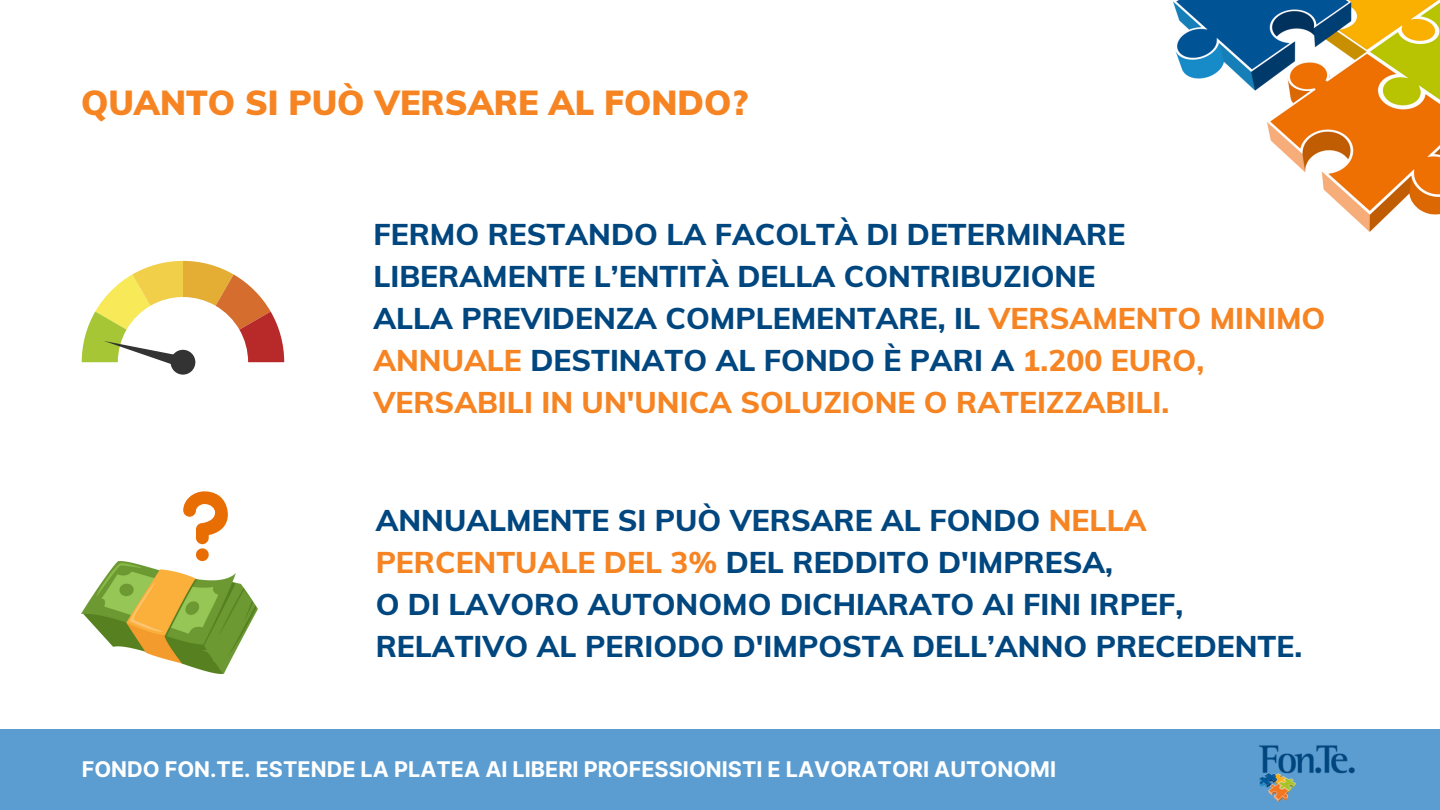
<style>
.page{position:relative;width:1440px;height:810px;background:#fff}
.page>*{position:absolute;margin:0;border:0;box-sizing:border-box;transform-origin:0 0}
.t1{font:900 34px "Muli";color:#f68422}
.t2{font:800 30px/42px "Muli";color:#00467f}
.t3{font:800 30px/42px "Muli";color:#f68422}
.t4{font:700 21.6px "Inter";color:#fff}
.s1{color:#00467f}
.s2{color:#f68422}
</style>
<div class="page">
<div style="left:0;top:729px;width:1440px;height:81px;background:#5c9dd1"></div>
<img style="left:1259px;top:745px;width:96px;height:57px">
<div style="left:1296px;top:776px;width:61px;height:27px;background:#5c9dd1"></div>
<img style="left:1174px;top:0;width:266px;height:231px">
<img style="left:81px;top:561px;width:176px;height:113px">
<svg style="left:183px;top:491px;width:45px;height:70px"></svg>
<svg style="left:82px;top:261px;width:202px;height:107px"></svg>
<div style="left:171px;top:350px;width:24px;height:25px;background:#333;border-radius:50%"></div>
<p class="t1" style="left:81px;top:80px;width:668px">QUANTO SI PUÒ VERSARE AL FONDO?</p>
<p class="t2" style="left:373px;top:213px;width:753px">FERMO RESTANDO LA FACOLTÀ DI DETERMINARE</p>
<p class="t2" style="left:373px;top:255px;width:723px">LIBERAMENTE L’ENTITÀ DELLA CONTRIBUZIONE</p>
<p class="t3" style="left:373px;top:297px;width:954px"><span class="s1">ALLA PREVIDENZA COMPLEMENTARE, IL</span> VERSAMENTO MINIMO<br>ANNUALE <span class="s1">DESTINATO AL FONDO È PARI A</span> 1.200 EURO,<br>VERSABILI IN UN'UNICA SOLUZIONE O RATEIZZABILI.</p>
<p class="t2" style="left:376px;top:498px;width:772px">ANNUALMENTE SI PUÒ VERSARE AL FONDO <span class="s2">NELLA<br>PERCENTUALE DEL 3%</span> DEL REDDITO D'IMPRESA,</p>
<p class="t2" style="left:376px;top:582px;width:809px">O DI LAVORO AUTONOMO DICHIARATO AI FINI IRPEF,</p>
<p class="t2" style="left:376px;top:624px;width:928px">RELATIVO AL PERIODO D'IMPOSTA DELL’ANNO PRECEDENTE.</p>
<p class="t4" style="left:82px;top:756px;width:976px">FONDO FON.TE. ESTENDE LA PLATEA AI LIBERI PROFESSIONISTI E LAVORATORI AUTONOMI</p>
</div>
